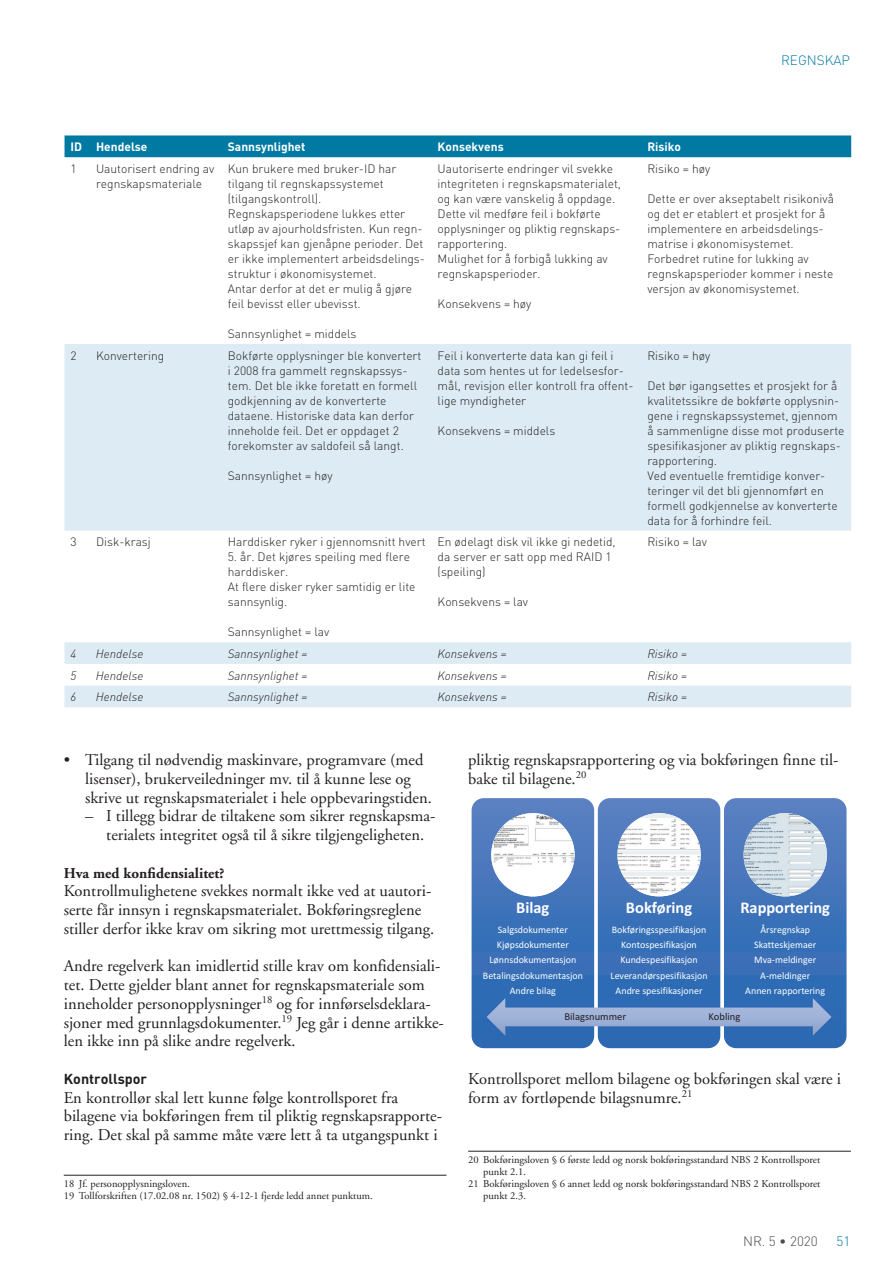
<style>
.page{position:relative;width:893px;height:1263px;background:#fff}
.page>*{position:absolute;margin:0;border:0;box-sizing:border-box;transform-origin:0 0}
.t1{font:16.5px/18.8px "Adobe Garamond";color:#231f20}
.t2{font:700 16.35px "Calibri";color:#fff}
.t3{font:700 15px "Adobe Garamond";color:#231f20}
.t4{font:700 14.25px "DIN";color:#231f20}
.t5{font:300 13.5px "DIN";color:#0079a3}
.t6{font:300 13.5px "DIN";color:#4b4c4d}
.t7{font:300 12px/15px "DIN";color:#231f20}
.t8{font:italic 300 12px "DIN";color:#231f20}
.t9{font:700 12px "DIN";color:#fff}
.t10{font:10.5px/12px "Adobe Garamond";color:#231f20}
.t11{font:10.5px "Calibri";color:#231f20}
.t12{font:10.05px/15.1px "Calibri";color:#fff;text-align:center}
</style>
<div class="page">
<hr style="left:64px;top:1175px;width:382px;height:1px;background:#231f20">
<hr style="left:468px;top:1151px;width:383px;height:1px;background:#231f20">
<svg style="left:472px;top:798px;width:374px;height:250px;background:#658ec5"></svg>
<div style="left:65px;top:135px;width:786px;height:22px;background:#0079a3"></div>
<svg style="left:65px;top:344px;width:786px;height:363px;fill:#ddecf4"></svg>
<p class="t5" style="left:781px;top:52px;width:18px">Regn-skap</p>
<p class="t9" style="left:71px;top:139px;width:78px">ID Hendelse</p>
<p class="t9" style="left:228px;top:139px;width:79px">Sannsynlighet</p>
<p class="t9" style="left:438px;top:139px;width:68px">Konsekvens</p>
<p class="t9" style="left:647px;top:139px;width:35px">Risiko</p>
<p class="t7" style="left:71px;top:161px;width:8px">1</p>
<p class="t7" style="left:96px;top:161px;width:120px">Uautorisert endring av regnskapsmateriale</p>
<p class="t7" style="left:228px;top:161px;width:199px">Kun brukere med bruker-ID har tilgang til regnskapssystemet (tilgangskontroll).<br>Regnskapsperiodene lukkes etter utløp av ajourholdsfristen. Kun regn&shy;skapssjef kan gjenåpne perioder. Det er ikke implementert arbeidsdelings&shy;struktur i økonomisystemet.<br>Antar derfor at det er mulig å gjøre feil bevisst eller ubevisst.</p>
<p class="t7" style="left:228px;top:326px;width:130px">Sannsynlighet = middels</p>
<p class="t7" style="left:438px;top:161px;width:185px">Uautoriserte endringer vil svekke integriteten i regnskapsmaterialet, og kan være vanskelig å oppdage.<br>Dette vil medføre feil i bokførte opplysninger og pliktig regnskaps&shy;rapportering.<br>Mulighet for å forbigå lukking av regnskapsperioder.</p>
<p class="t7" style="left:438px;top:296px;width:95px">Konsekvens = høy</p>
<p class="t7" style="left:647px;top:161px;width:64px">Risiko = høy</p>
<p class="t7" style="left:647px;top:191px;width:188px">Dette er over akseptabelt risikonivå og det er etablert et prosjekt for å implementere en arbeidsdelings&shy;matrise i økonomisystemet.<br>Forbedret rutine for lukking av regnskapsperioder kommer i neste versjon av økonomisystemet.</p>
<p class="t7" style="left:70px;top:348px;width:8px">2</p>
<p class="t7" style="left:96px;top:348px;width:70px">Konvertering</p>
<p class="t7" style="left:228px;top:348px;width:195px">Bokførte opplysninger ble konvertert i 2008 fra gammelt regnskapssys&shy;tem. Det ble ikke foretatt en formell godkjenning av de konverterte dataene. Historiske data kan derfor inneholde feil. Det er oppdaget 2 forekomster av saldofeil så langt.</p>
<p class="t7" style="left:228px;top:468px;width:106px">Sannsynlighet = høy</p>
<p class="t7" style="left:438px;top:348px;width:197px">Feil i konverterte data kan gi feil i data som hentes ut for ledelsesfor&shy;mål, revisjon eller kontroll fra offent&shy;lige myndigheter</p>
<p class="t7" style="left:438px;top:423px;width:119px">Konsekvens = middels</p>
<p class="t7" style="left:70px;top:534px;width:8px">3</p>
<p class="t7" style="left:96px;top:534px;width:56px">Disk-krasj</p>
<p class="t7" style="left:228px;top:534px;width:199px">Harddisker ryker i gjennomsnitt hvert</p>
<p class="t7" style="left:228px;top:549px;width:189px">5. år. Det kjøres speiling med flere harddisker.<br>At flere disker ryker samtidig er lite sannsynlig.</p>
<p class="t7" style="left:228px;top:624px;width:103px">Sannsynlighet = lav</p>
<p class="t7" style="left:438px;top:534px;width:180px">En ødelagt disk vil ikke gi nedetid, da server er satt opp med RAID 1 (speiling)</p>
<p class="t7" style="left:438px;top:594px;width:92px">Konsekvens = lav</p>
<p class="t7" style="left:647px;top:348px;width:64px">Risiko = høy</p>
<p class="t7" style="left:647px;top:378px;width:199px">Det bør igangsettes et prosjekt for å kvalitetssikre de bokførte opplysnin&shy;gene i regnskapssystemet, gjennom å sammenligne disse mot produserte spesifikasjoner av pliktig regnskaps&shy;rapportering.<br>Ved eventuelle fremtidige konver&shy;teringer vil det bli gjennomført en formell godkjennelse av konverterte data for å forhindre feil.</p>
<p class="t7" style="left:647px;top:534px;width:61px">Risiko = lav</p>
<p class="t8" style="left:70px;top:646px;width:7px">4</p>
<p class="t8" style="left:96px;top:646px;width:49px">Hendelse</p>
<p class="t8" style="left:228px;top:646px;width:81px">Sannsynlighet =</p>
<p class="t8" style="left:438px;top:646px;width:71px">Konsekvens =</p>
<p class="t8" style="left:647px;top:646px;width:41px">Risiko =</p>
<p class="t8" style="left:70px;top:668px;width:7px">5</p>
<p class="t8" style="left:96px;top:668px;width:49px">Hendelse</p>
<p class="t8" style="left:228px;top:668px;width:81px">Sannsynlighet =</p>
<p class="t8" style="left:438px;top:668px;width:71px">Konsekvens =</p>
<p class="t8" style="left:647px;top:668px;width:41px">Risiko =</p>
<p class="t8" style="left:70px;top:689px;width:7px">6</p>
<p class="t8" style="left:96px;top:689px;width:49px">Hendelse</p>
<p class="t8" style="left:228px;top:689px;width:81px">Sannsynlighet =</p>
<p class="t8" style="left:438px;top:689px;width:71px">Konsekvens =</p>
<p class="t8" style="left:647px;top:689px;width:41px">Risiko =</p>
<h1 class="t1" style="left:85px;top:751px;width:348px;text-indent:-21px">• Tilgang til nødvendig maskinvare, programvare (med lisenser), brukerveiledninger mv. til å kunne lese og skrive ut regnskapsmaterialet i hele oppbevaringstiden.</h1>
<h1 class="t1" style="left:106px;top:807px;width:331px;text-indent:-21px">– I tillegg bidrar de tiltakene som sikrer regnskapsma&shy;terialets integritet også til å sikre tilgjengeligheten.</h1>
<p class="t3" style="left:64px;top:865px;width:162px">Hva med konfidensialitet?</p>
<h1 class="t1" style="left:64px;top:882px;width:372px">Kontrollmulighetene svekkes normalt ikke ved at uautori&shy;serte får innsyn i regnskapsmaterialet. Bokføringsreglene stiller derfor ikke krav om sikring mot urettmessig tilgang.</h1>
<p class="t1" style="left:64px;top:957px;width:382px">Andre regelverk kan imidlertid stille krav om konfidensiali&shy;tet. Dette gjelder blant annet for regnskapsmateriale som inneholder personopplysninger<sup>18</sup> og for innførselsdeklara&shy;sjoner med grunnlagsdokumenter.<sup>19</sup> Jeg går i denne artikke&shy;len ikke inn på slike andre regelverk.</p>
<p class="t4" style="left:64px;top:1069px;width:85px">Kontrollspor</p>
<h1 class="t1" style="left:64px;top:1088px;width:380px">En kontrollør skal lett kunne følge kontrollsporet fra bilagene via bokføringen frem til pliktig regnskapsrapporte&shy;ring. Det skal på samme måte være lett å ta utgangspunkt i</h1>
<p class="t10" style="left:64px;top:1178px;width:310px">18 Jf. personopplysningsloven.<br>19 Tollforskriften (17.02.08 nr. 1502) § 4-12-1 fjerde ledd annet punktum.</p>
<h1 class="t1" style="left:468px;top:751px;width:372px">pliktig regnskapsrapportering og via bokføringen finne til&shy;bake til bilagene.<sup>20</sup></h1>
<h2 class="t2" style="left:516px;top:896px;width:35px">Bilag</h2>
<p class="t12" style="left:483px;top:922px;width:102px">Salgsdokumenter<br>Kjøpsdokumenter<br>Lønnsdokumentasjon<br>Betalingsdokumentasjon<br>Andre bilag</p>
<h2 class="t2" style="left:626px;top:896px;width:68px">Bokføring</h2>
<p class="t12" style="left:610px;top:922px;width:99px">Bokføringsspesifikasjon<br>Kontospesifikasjon<br>Kundespesifikasjon<br>Leverandørspesifikasjon<br>Andre spesifikasjoner</p>
<h2 class="t2" style="left:740px;top:896px;width:91px">Rapportering</h2>
<p class="t12" style="left:745px;top:922px;width:81px">Årsregnskap<br>Skatteskjemaer<br>Mva-meldinger<br>A-meldinger<br>Annen rapportering</p>
<p class="t11" style="left:564px;top:1009px;width:63px">Bilagsnummer</p>
<p class="t11" style="left:709px;top:1009px;width:33px">Kobling</p>
<h1 class="t1" style="left:468px;top:1070px;width:374px">Kontrollsporet mellom bilagene og bokføringen skal være i form av fortløpende bilagsnumre.<sup>21</sup></h1>
<p class="t10" style="left:468px;top:1154px;width:354px">20 Bokføringsloven § 6 første ledd og norsk bokføringsstandard NBS 2 Kontrollsporet</p>
<p class="t10" style="left:483px;top:1166px;width:44px">punkt 2.1.</p>
<p class="t10" style="left:468px;top:1178px;width:354px">21 Bokføringsloven § 6 annet ledd og norsk bokføringsstandard NBS 2 Kontrollsporet</p>
<p class="t10" style="left:483px;top:1190px;width:44px">punkt 2.3.</p>
<p class="t6" style="left:743px;top:1232px;width:76px">NR. 5 • 2020</p>
<p class="t5" style="left:836px;top:1232px;width:16px">51</p>
</div>
